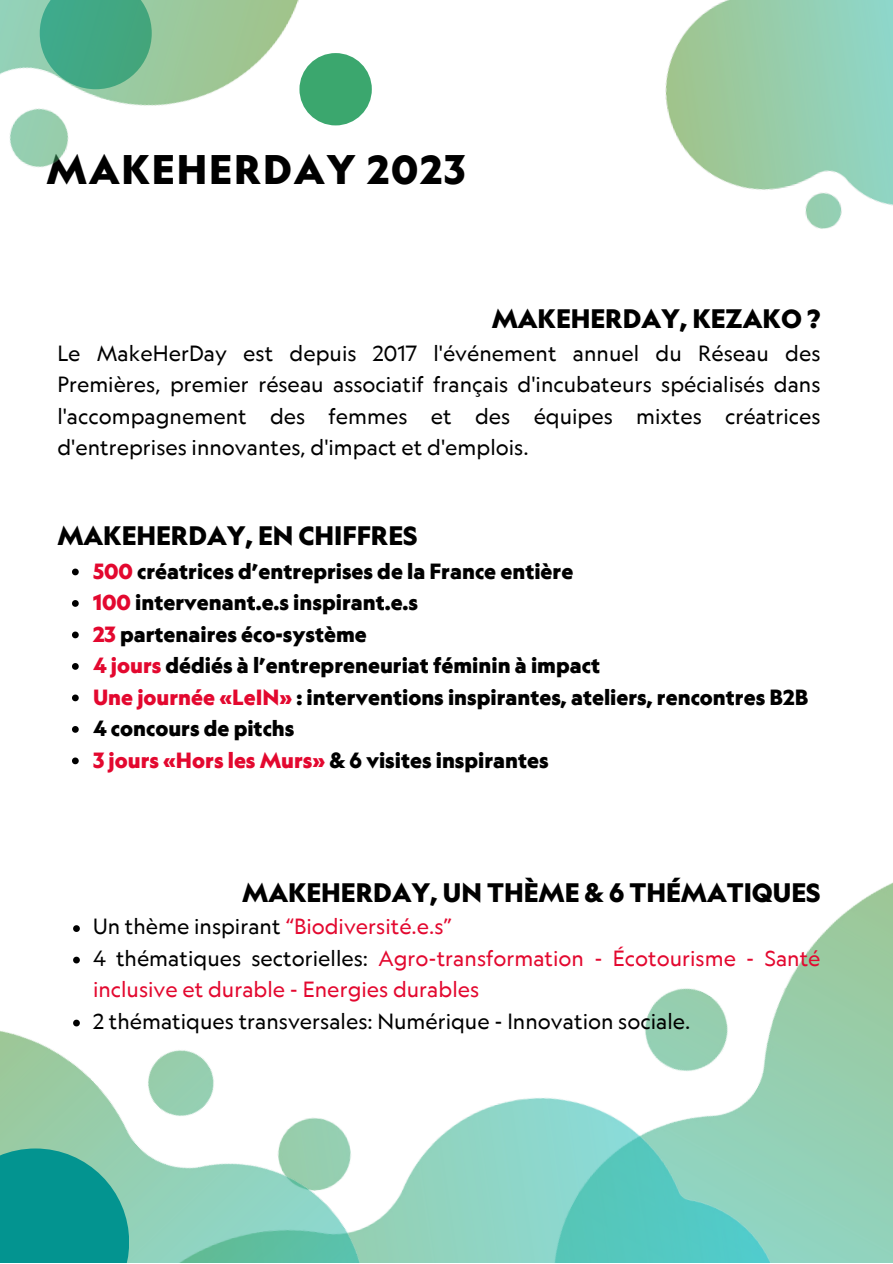
<style>
.page{position:relative;width:893px;height:1264px;background:#fff}
.page>*{position:absolute;margin:0;border:0;box-sizing:border-box;transform-origin:0 0}
.t1{font:900 39.45px "Geograph";letter-spacing:.05em;color:#000}
.t2{font:900 25.5px "Geograph";color:#000}
.t3{font:21px/31.5px "Geograph";color:#000;text-align:justify}
.t4{font:900 21px "Geograph";color:#000}
.t5{font:21px/31.5px "Geograph";color:#e3082f}
.s1{color:#e3082f}
.s2{color:#000}
</style>
<div class="page">
<img style="left:646px;top:883px;width:246px;height:379px">
<img style="left:665px;top:0;width:227px;height:229px">
<img style="left:443px;top:1019px;width:377px;height:243px">
<img style="left:0;top:963px;width:443px;height:299px">
<img style="left:0;top:0;width:371px;height:168px">
<div style="left:0;top:1148px;width:129px;height:114px;background:#039490"></div>
<svg style="left:72px;top:568px;width:7px;height:7px"></svg>
<svg style="left:72px;top:600px;width:7px;height:7px"></svg>
<svg style="left:72px;top:631px;width:7px;height:7px"></svg>
<svg style="left:72px;top:663px;width:7px;height:6px"></svg>
<svg style="left:72px;top:694px;width:7px;height:7px"></svg>
<svg style="left:72px;top:726px;width:7px;height:6px"></svg>
<svg style="left:72px;top:757px;width:7px;height:7px"></svg>
<svg style="left:73px;top:925px;width:7px;height:7px"></svg>
<svg style="left:73px;top:956px;width:7px;height:7px"></svg>
<svg style="left:73px;top:1019px;width:7px;height:7px"></svg>
<p class="t1" style="left:46px;top:143px;width:420px">MAKEHERDAY 2023</p>
<p class="t2" style="left:491px;top:302px;width:330px">MAKEHERDAY, KEZAKO ?</p>
<p class="t3" style="left:57px;top:337px;width:764px">Le MakeHerDay est depuis 2017 l'événement annuel du Réseau des Premières, premier réseau associatif français d'incubateurs spécialisés dans l'accompagnement des femmes et des équipes mixtes créatrices d'entreprises innovantes, d'impact et d'emplois.</p>
<p class="t2" style="left:57px;top:518px;width:362px">MAKEHERDAY, EN CHIFFRES</p>
<p class="t4" style="left:93px;top:557px;width:482px"><span class="s1">500</span> créatrices d’entreprises de la France entière</p>
<p class="t4" style="left:93px;top:588px;width:326px"><span class="s1">100</span> intervenant.e.s inspirant.e.s</p>
<p class="t4" style="left:93px;top:620px;width:275px"><span class="s1">23</span> partenaires éco-système</p>
<p class="t4" style="left:93px;top:651px;width:508px"><span class="s1">4 jours</span> dédiés à l’entrepreneuriat féminin à impact</p>
<p class="t4" style="left:93px;top:683px;width:716px"><span class="s1">Une journée «LeIN»</span> : interventions inspirantes, ateliers, rencontres B2B</p>
<p class="t4" style="left:93px;top:714px;width:203px">4 concours de pitchs</p>
<p class="t4" style="left:93px;top:746px;width:457px"><span class="s1">3 jours «Hors les Murs»</span> &amp; 6 visites inspirantes</p>
<p class="t2" style="left:242px;top:875px;width:580px">MAKEHERDAY, UN THÈME &amp; 6 THÉMATIQUES</p>
<p class="t5" style="left:93px;top:910px;width:361px"><span class="s2">Un thème inspirant</span> “Biodiversité.e.s”</p>
<p class="t5" style="left:93px;top:941px;width:722px"><span class="s2">4 thématiques sectorielles:</span> Agro-transformation - Écotourisme - Santé inclusive et durable - Energies durables</p>
<p class="t3" style="left:93px;top:1004px;width:598px">2 thématiques transversales: Numérique - Innovation sociale.</p>
</div>
